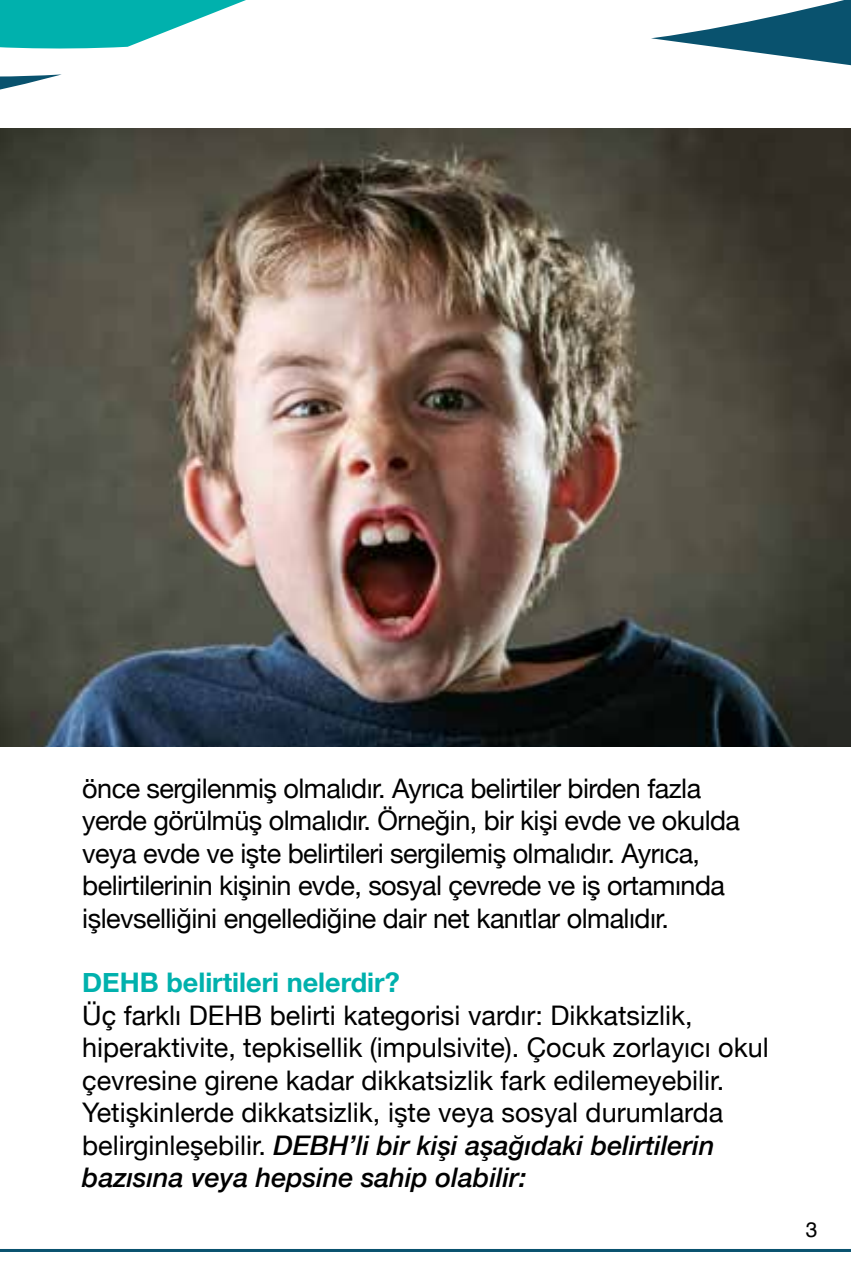
<style>
.page{position:relative;width:851px;height:1276px;background:#fff}
.page>*{position:absolute;margin:0;border:0;box-sizing:border-box;transform-origin:0 0}
.t1{font:27px/32.4px "Helvetica Neue";color:#000}
.t2{font:27px/32.4px "Helvetica Neue";letter-spacing:-.02em;color:#000}
.t3{font:700 27px "Helvetica Neue";color:#00b1ad}
.t4{font:21px "Helvetica";color:#000}
.s1{font-weight:500;font-style:italic}
</style>
<div class="page">
<svg style="left:651px;top:0;width:199px;height:65px"></svg>
<svg style="left:0;top:0;width:246px;height:90px"></svg>
<hr style="left:0;top:1249px;width:850px;height:3px;background:#09526f">
<img style="left:0;top:128px;width:850px;height:618px">
<p class="t2" style="left:82px;top:774px;width:659px">önce sergilenmiş olmalıdır. Ayrıca belirtiler birden fazla yerde görülmüş olmalıdır. Örneğin, bir kişi evde ve okulda veya evde ve işte belirtileri sergilemiş olmalıdır. Ayrıca, belirtilerinin kişinin evde, sosyal çevrede ve iş ortamında işlevselliğini engellediğine dair net kanıtlar olmalıdır.</p>
<p class="t3" style="left:82px;top:961px;width:319px">DEHB belirtileri nelerdir?</p>
<p class="t1" style="left:82px;top:1000px;width:687px">Üç farklı DEHB belirti kategorisi vardır: Dikkatsizlik, hiperaktivite, tepkisellik (impulsivite). Çocuk zorlayıcı okul çevresine girene kadar dikkatsizlik fark edilemeyebilir.<br>Yetişkinlerde dikkatsizlik, işte veya sosyal durumlarda belirginleşebilir. <span class="s1">DEBH’li bir kişi aşağıdaki belirtilerin bazısına veya hepsine sahip olabilir:</span></p>
<p class="t4" style="left:805px;top:1213px;width:13px">3</p>
</div>
